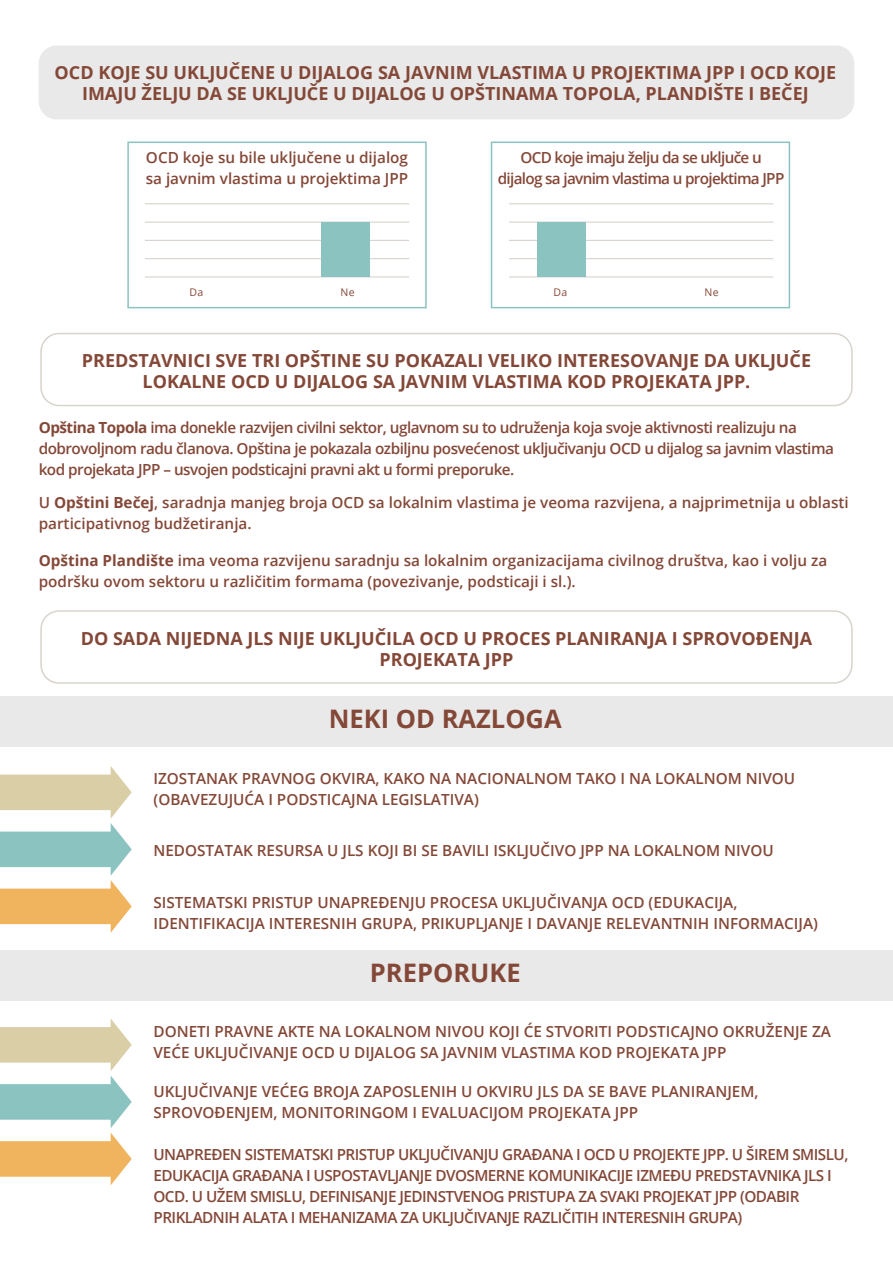
<style>
.page{position:relative;width:893px;height:1263px;background:#fff}
.page>*{position:absolute;margin:0;border:0;box-sizing:border-box;transform-origin:0 0}
.t1{font:700 25.5px "Open Sans";color:#844838}
.t2{font:700 18px/21px "Open Sans";color:#844838;text-align:center}
.t3{font:600 15.3px/21px "Open Sans";color:#844838}
.t4{font:600 15.3px/21px "Open Sans";letter-spacing:-.035em;color:#844838}
.t5{font:600 15.3px/21px "Open Sans";letter-spacing:-.045em;color:#844838;text-align:center}
.t6{font:10.5px "Open Sans";letter-spacing:.035em;color:#844838}
.s1{font-weight:700}
</style>
<div class="page">
<div style="left:0;top:697px;width:893px;height:50px;background:#e9e9e9"></div>
<div style="left:40px;top:333px;width:813px;height:73px;border:2px solid #d8d3cd;border-radius:18px"></div>
<div style="left:40px;top:610px;width:813px;height:74px;border:2px solid #d8d3cd;border-radius:18px"></div>
<div style="left:39px;top:46px;width:815px;height:73px;background:#e9e9e9;border-radius:18px"></div>
<svg style="left:0;top:766px;width:132px;height:167px"></svg>
<div style="left:0;top:951px;width:893px;height:50px;background:#e9e9e9"></div>
<svg style="left:0;top:1019px;width:132px;height:166px"></svg>
<div style="left:127px;top:142px;width:300px;height:166px;border:2px solid #8bc3c1"></div>
<div style="left:491px;top:142px;width:299px;height:166px;border:2px solid #8bc3c1"></div>
<hr style="left:145px;top:276px;width:264px;height:1px;background:#d8d3cd">
<hr style="left:145px;top:258px;width:264px;height:1px;background:#d8d3cd">
<hr style="left:145px;top:240px;width:264px;height:1px;background:#d8d3cd">
<hr style="left:145px;top:222px;width:264px;height:1px;background:#d8d3cd">
<hr style="left:145px;top:203px;width:264px;height:1px;background:#d8d3cd">
<div style="left:321px;top:222px;width:48px;height:55px;background:#8bc3c1"></div>
<hr style="left:509px;top:276px;width:264px;height:1px;background:#d8d3cd">
<hr style="left:509px;top:258px;width:264px;height:1px;background:#d8d3cd">
<hr style="left:509px;top:240px;width:264px;height:1px;background:#d8d3cd">
<hr style="left:509px;top:222px;width:264px;height:1px;background:#d8d3cd">
<hr style="left:509px;top:203px;width:264px;height:1px;background:#d8d3cd">
<div style="left:538px;top:222px;width:48px;height:55px;background:#8bc3c1"></div>
<p class="t2" style="left:55px;top:61px;width:783px">OCD KOJE SU UKLJUČENE U DIJALOG SA JAVNIM VLASTIMA U PROJEKTIMA JPP I OCD KOJE<br>IMAJU ŽELJU DA SE UKLJUČE U DIJALOG U OPŠTINAMA TOPOLA, PLANDIŠTE I BEČEJ</p>
<p class="t3" style="left:146px;top:146px;width:264px">OCD koje su bile uključene u dijalog sa javnim vlastima u projektima JPP</p>
<p class="t6" style="left:189px;top:285px;width:15px">Da</p>
<p class="t6" style="left:340px;top:285px;width:16px">Ne</p>
<p class="t5" style="left:498px;top:146px;width:288px">OCD koje imaju želju da se uključe u dijalog sa javnim vlastima u projektima JPP</p>
<p class="t6" style="left:553px;top:285px;width:15px">Da</p>
<p class="t6" style="left:704px;top:285px;width:16px">Ne</p>
<p class="t2" style="left:82px;top:350px;width:731px">PREDSTAVNICI SVE TRI OPŠTINE SU POKAZALI VELIKO INTERESOVANJE DA UKLJUČE<br>LOKALNE OCD U DIJALOG SA JAVNIM VLASTIMA KOD PROJEKATA JPP.</p>
<p class="t4" style="left:39px;top:416px;width:797px"><span class="s1">Opština Topola</span> ima donekle razvijen civilni sektor, uglavnom su to udruženja koja svoje aktivnosti realizuju na dobrovoljnom radu članova. Opština je pokazala ozbiljnu posvećenost uključivanju OCD u dijalog sa javnim vlastima kod projekata JPP – usvojen podsticajni pravni akt u formi preporuke.</p>
<p class="t3" style="left:39px;top:491px;width:812px">U <span class="s1">Opštini Bečej</span>, saradnja manjeg broja OCD sa lokalnim vlastima je veoma razvijena, a najprimetnija u oblasti participativnog budžetiranja.</p>
<p class="t3" style="left:39px;top:550px;width:790px"><span class="s1">Opština Plandište</span> ima veoma razvijenu saradnju sa lokalnim organizacijama civilnog društva, kao i volju za podršku ovom sektoru u različitim formama (povezivanje, podsticaji i sl.).</p>
<p class="t2" style="left:81px;top:627px;width:733px">DO SADA NIJEDNA JLS NIJE UKLJUČILA OCD U PROCES PLANIRANJA I SPROVOĐENJA<br>PROJEKATA JPP</p>
<h1 class="t1" style="left:329px;top:701px;width:234px">NEKI OD RAZLOGA</h1>
<p class="t3" style="left:153px;top:768px;width:643px">IZOSTANAK PRAVNOG OKVIRA, KAKO NA NACIONALNOM TAKO I NA LOKALNOM NIVOU (OBAVEZUJUĆA I PODSTICAJNA LEGISLATIVA)</p>
<p class="t3" style="left:153px;top:840px;width:622px">NEDOSTATAK RESURSA U JLS KOJI BI SE BAVILI ISKLJUČIVO JPP NA LOKALNOM NIVOU</p>
<p class="t3" style="left:153px;top:891px;width:666px">SISTEMATSKI PRISTUP UNAPREĐENJU PROCESA UKLJUČIVANJA OCD (EDUKACIJA,<br>IDENTIFIKACIJA INTERESNIH GRUPA, PRIKUPLJANJE I DAVANJE RELEVANTNIH INFORMACIJA)</p>
<h1 class="t1" style="left:370px;top:955px;width:152px">PREPORUKE</h1>
<p class="t3" style="left:153px;top:1020px;width:679px">DONETI PRAVNE AKTE NA LOKALNOM NIVOU KOJI ĆE STVORITI PODSTICAJNO OKRUŽENJE ZA<br>VEĆE UKLJUČIVANJE OCD U DIJALOG SA JAVNIM VLASTIMA KOD PROJEKATA JPP</p>
<p class="t3" style="left:153px;top:1081px;width:607px">UKLJUČIVANJE VEĆEG BROJA ZAPOSLENIH U OKVIRU JLS DA SE BAVE PLANIRANJEM,<br>SPROVOĐENJEM, MONITORINGOM I EVALUACIJOM PROJEKATA JPP</p>
<p class="t4" style="left:153px;top:1144px;width:696px">UNAPREĐEN SISTEMATSKI PRISTUP UKLJUČIVANJU GRAĐANA I OCD U PROJEKTE JPP. U ŠIREM SMISLU, EDUKACIJA GRAĐANA I USPOSTAVLJANJE DVOSMERNE KOMUNIKACIJE IZMEĐU PREDSTAVNIKA JLS I OCD. U UŽEM SMISLU, DEFINISANJE JEDINSTVENOG PRISTUPA ZA SVAKI PROJEKAT JPP (ODABIR PRIKLADNIH ALATA I MEHANIZAMA ZA UKLJUČIVANJE RAZLIČITIH INTERESNIH GRUPA)</p>
</div>
